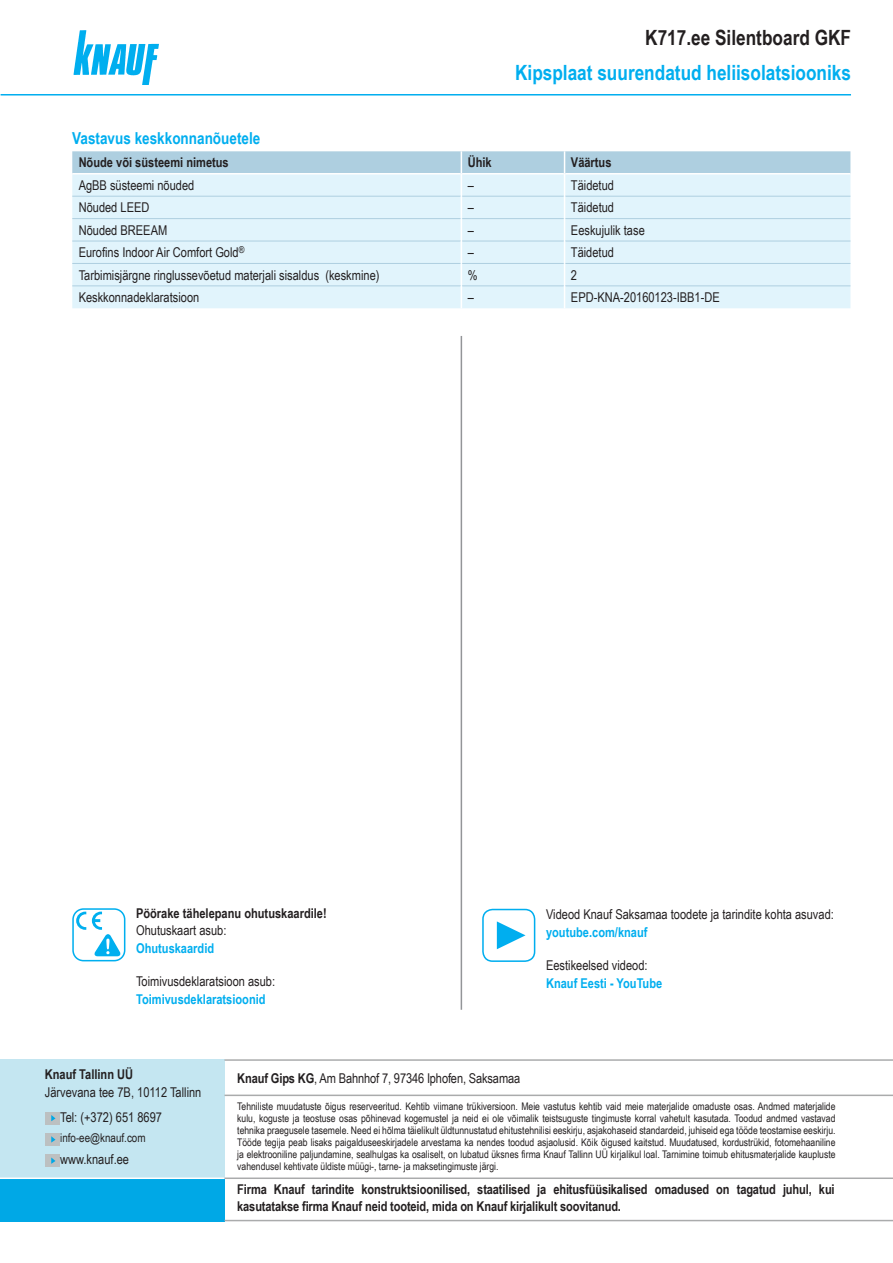
<style>
.page{position:relative;width:893px;height:1263px;background:#fff}
.page>*{position:absolute;margin:0;border:0;box-sizing:border-box;transform-origin:0 0}
.t1{font:700 21px "Arial Narrow";color:#00aeef}
.t2{font:700 21px "Arial Narrow";color:#231f20}
.t3{font:700 16.5px "Arial Narrow";color:#00aeef}
.t4{font:13.5px "Arial Narrow";color:#231f20}
.t5{font:700 13.5px/16.5px "Arial Narrow";letter-spacing:-.01em;color:#231f20}
.t6{font:700 13.5px "Arial Narrow";color:#00aeef}
.t7{font:12px "Arial Narrow";color:#231f20}
.t8{font:10.5px/12px "Arial Narrow";color:#231f20;text-align:justify}
.s1{font-weight:700}
</style>
<div class="page">
<hr style="left:461px;top:336px;width:1px;height:674px;background:#939598">
<img style="left:73px;top:30px;width:86px;height:55px">
<hr style="left:1px;top:94px;width:850px;height:2px;background:#00aeef">
<svg style="left:72px;top:151px;width:778px;height:157px;background:#d8edf7"></svg>
<div style="left:0;top:1059px;width:225px;height:120px;background:#c4e6f1"></div>
<div style="left:0;top:1179px;width:225px;height:42px;background:#00a8e6"></div>
<div style="left:45px;top:1154px;width:15px;height:13px;background:#bcc0c1"></div>
<svg style="left:51px;top:1157px;width:5px;height:7px"></svg>
<div style="left:45px;top:1133px;width:15px;height:13px;background:#bcc0c1"></div>
<svg style="left:51px;top:1136px;width:5px;height:6px"></svg>
<div style="left:45px;top:1112px;width:15px;height:12px;background:#bcc0c1"></div>
<svg style="left:51px;top:1115px;width:5px;height:6px"></svg>
<hr style="left:0;top:1177px;width:225px;height:2px;background:#fff">
<hr style="left:225px;top:1059px;width:668px;height:2px;background:#aaabac">
<hr style="left:225px;top:1094px;width:668px;height:2px;background:#aaabac">
<hr style="left:225px;top:1177px;width:668px;height:2px;background:#aaabac">
<hr style="left:225px;top:1220px;width:668px;height:1px;background:#aaabac">
<div style="left:72px;top:908px;width:53px;height:53px;border:2px solid #00afef;border-radius:10px"></div>
<svg style="left:76px;top:912px;width:10px;height:18px"></svg>
<svg style="left:92px;top:911px;width:29px;height:45px"></svg>
<div style="left:482px;top:909px;width:53px;height:53px;border:2px solid #00aeef;border-radius:10px"></div>
<svg style="left:497px;top:921px;width:28px;height:28px"></svg>
<h1 class="t2" style="left:645px;top:22px;width:207px">K717.ee Silentboard GKF</h1>
<h1 class="t1" style="left:515px;top:57px;width:337px">Kipsplaat suurendatud heliisolatsiooniks</h1>
<h2 class="t3" style="left:72px;top:126px;width:190px">Vastavus keskkonnanõuetele</h2>
<p class="t5" style="left:79px;top:154px;width:152px">Nõude või süsteemi nimetus</p>
<p class="t5" style="left:468px;top:154px;width:25px">Ühik</p>
<p class="t5" style="left:571px;top:154px;width:42px">Väärtus</p>
<p class="t4" style="left:79px;top:175px;width:117px">AgBB süsteemi nõuded</p>
<p class="t4" style="left:468px;top:175px;width:8px">–</p>
<p class="t4" style="left:571px;top:175px;width:45px">Täidetud</p>
<p class="t4" style="left:79px;top:198px;width:72px">Nõuded LEED</p>
<p class="t4" style="left:468px;top:198px;width:8px">–</p>
<p class="t4" style="left:571px;top:198px;width:45px">Täidetud</p>
<p class="t4" style="left:79px;top:220px;width:90px">Nõuded BREEAM</p>
<p class="t4" style="left:468px;top:220px;width:8px">–</p>
<p class="t4" style="left:571px;top:220px;width:75px">Eeskujulik tase</p>
<p class="t4" style="left:79px;top:242px;width:167px">Eurofins Indoor Air Comfort Gold<sup>®</sup></p>
<p class="t4" style="left:468px;top:242px;width:8px">–</p>
<p class="t4" style="left:571px;top:242px;width:45px">Täidetud</p>
<p class="t4" style="left:79px;top:265px;width:302px">Tarbimisjärgne ringlussevõetud materjali sisaldus (keskmine)</p>
<p class="t4" style="left:468px;top:265px;width:11px">%</p>
<p class="t4" style="left:571px;top:265px;width:8px">2</p>
<p class="t4" style="left:79px;top:287px;width:122px">Keskkonnadeklaratsioon</p>
<p class="t4" style="left:468px;top:287px;width:8px">–</p>
<p class="t4" style="left:571px;top:287px;width:150px">EPD-KNA-20160123-IBB1-DE</p>
<p class="t5" style="left:136px;top:904px;width:192px">Pöörake tähelepanu ohutuskaardile!</p>
<p class="t4" style="left:136px;top:920px;width:92px">Ohutuskaart asub:</p>
<p class="t6" style="left:136px;top:937px;width:80px">Ohutuskaardid</p>
<p class="t4" style="left:136px;top:971px;width:141px">Toimivusdeklaratsioon asub:</p>
<p class="t6" style="left:136px;top:988px;width:131px">Toimivusdeklaratsioonid</p>
<p class="t4" style="left:546px;top:904px;width:289px">Videod Knauf Saksamaa toodete ja tarindite kohta asuvad:</p>
<p class="t6" style="left:546px;top:922px;width:103px">youtube.com/knauf</p>
<p class="t4" style="left:546px;top:955px;width:103px">Eestikeelsed videod:</p>
<p class="t6" style="left:546px;top:973px;width:118px">Knauf Eesti - YouTube</p>
<p class="t5" style="left:45px;top:1066px;width:90px">Knauf Tallinn UÜ</p>
<p class="t4" style="left:45px;top:1083px;width:158px">Järvevana tee 7B, 10112 Tallinn</p>
<p class="t4" style="left:60px;top:1107px;width:103px">Tel: (+372) 651 8697</p>
<p class="t4" style="left:60px;top:1149px;width:70px">www.knauf.ee</p>
<p class="t7" style="left:60px;top:1129px;width:87px">info-ee@knauf.com</p>
<p class="t4" style="left:237px;top:1068px;width:284px"><span class="s1">Knauf Gips KG</span>, Am Bahnhof 7, 97346 Iphofen, Saksamaa</p>
<p class="t8" style="left:237px;top:1100px;width:600px">Tehniliste muudatuste õigus reserveeritud. Kehtib viimane trükiversioon. Meie vastutus kehtib vaid meie materjalide omaduste osas. Andmed materjalide kulu, koguste ja teostuse osas põhinevad kogemustel ja neid ei ole võimalik teistsuguste tingimuste korral vahetult kasutada. Toodud andmed vastavad tehnika praegusele tasemele. Need ei hõlma täielikult üldtunnustatud ehitustehnilisi eeskirju, asjakohaseid standardeid, juhiseid ega tööde teostamise eeskirju.<br>Tööde tegija peab lisaks paigalduseeskirjadele arvestama ka nendes toodud asjaolusid. Kõik õigused kaitstud. Muudatused, kordustrükid, fotomehaaniline ja elektrooniline paljundamine, sealhulgas ka osaliselt, on lubatud üksnes firma Knauf Tallinn UÜ kirjalikul loal. Tarnimine toimub ehitusmaterjalide kaupluste vahendusel kehtivate üldiste müügi-, tarne- ja maksetingimuste järgi.</p>
<p class="t5" style="left:237px;top:1181px;width:599px">Firma Knauf tarindite konstruktsioonilised, staatilised ja ehitusfüüsikalised omadused on tagatud juhul, kui kasutatakse firma Knauf neid tooteid, mida on Knauf kirjalikult soovitanud.</p>
</div>
